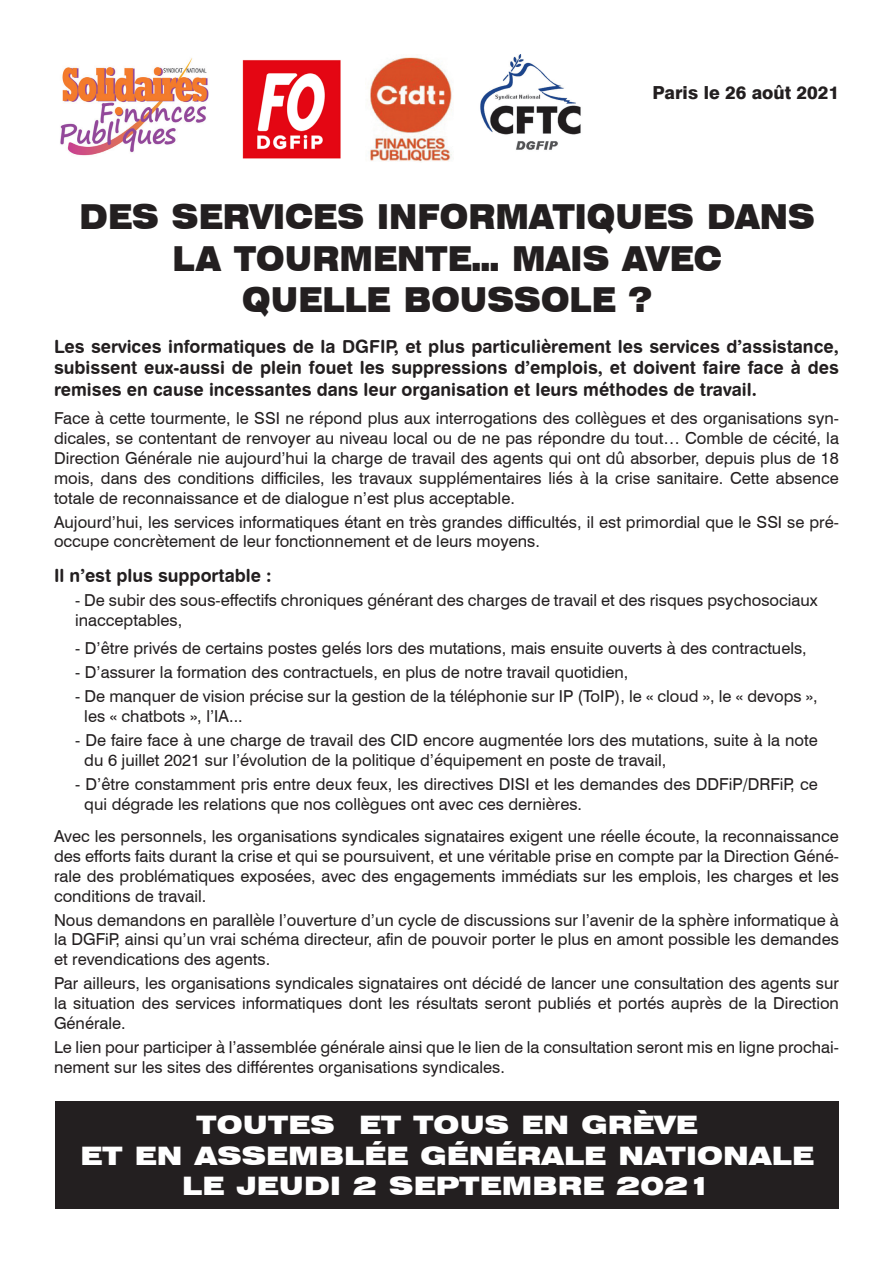
<style>
.page{position:relative;width:893px;height:1263px;background:#fff}
.page>*{position:absolute;margin:0;border:0;box-sizing:border-box;transform-origin:0 0}
.t1{font:900 expanded 34.5px/41.4px "Swiss 721 BT";letter-spacing:.005em;color:#231f20;text-align:center;scale:.79 1}
.t2{font:900 expanded 25.5px/30.6px "Swiss 721 BT";letter-spacing:.01em;color:#fff;text-align:center}
.t3{font:18px/21.6px "Swiss 721 BT Bold Rounded";color:#231f20;text-align:justify}
.t4{font:800 18px "Swiss 721 BT";color:#231f20}
.t5{font:16.5px/19.8px "Swiss 721 BT";color:#231f20}
</style>
<div class="page">
<img style="left:60px;top:58px;width:149px;height:98px">
<img style="left:242px;top:60px;width:99px;height:99px">
<div style="left:55px;top:1101px;width:784px;height:107px;background:#231f20"></div>
<img style="left:370px;top:57px;width:82px;height:105px">
<img style="left:480px;top:54px;width:101px;height:96px">
<p class="t4" style="left:653px;top:82px;width:188px">Paris le 26 août 2021</p>
<p class="t1" style="left:80px;top:196px;width:932px">DES SERVICES INFORMATIQUES DANS<br>LA TOURMENTE… MAIS AVEC<br>QUELLE BOUSSOLE ?</p>
<p class="t3" style="left:54px;top:335px;width:786px">Les services informatiques de la DGFIP, et plus particulièrement les services d’assistance, subissent eux-aussi de plein fouet les suppressions d’emplois, et doivent faire face à des remises en cause incessantes dans leur organisation et leurs méthodes de travail.</p>
<p class="t5" style="left:54px;top:408px;width:786px;text-align:justify">Face à cette tourmente, le SSI ne répond plus aux interrogations des collègues et des organisations syn&shy;dicales, se contentant de renvoyer au niveau local ou de ne pas répondre du tout… Comble de cécité, la Direction Générale nie aujourd’hui la charge de travail des agents qui ont dû absorber, depuis plus de 18 mois, dans des conditions difficiles, les travaux supplémentaires liés à la crise sanitaire. Cette absence totale de reconnaissance et de dialogue n’est plus acceptable.</p>
<p class="t5" style="left:54px;top:512px;width:786px">Aujourd’hui, les services informatiques étant en très grandes difficultés, il est primordial que le SSI se pré&shy;occupe concrètement de leur fonctionnement et de leurs moyens.</p>
<p class="t3" style="left:54px;top:564px;width:219px">Il n’est plus supportable :</p>
<p class="t5" style="left:75px;top:590px;width:744px">- De subir des sous-effectifs chroniques générant des charges de travail et des risques psychosociaux inacceptables,</p>
<p class="t5" style="left:75px;top:638px;width:733px">- D’être privés de certains postes gelés lors des mutations, mais ensuite ouverts à des contractuels,</p>
<p class="t5" style="left:75px;top:662px;width:555px">- D’assurer la formation des contractuels, en plus de notre travail quotidien,</p>
<p class="t5" style="left:84px;top:686px;width:735px;text-indent:-9px">- De manquer de vision précise sur la gestion de la téléphonie sur IP (ToIP), le « cloud », le « devops », les « chatbots », l’IA...</p>
<p class="t5" style="left:84px;top:730px;width:735px;text-indent:-9px">- De faire face à une charge de travail des CID encore augmentée lors des mutations, suite à la note du 6 juillet 2021 sur l’évolution de la politique d’équipement en poste de travail,</p>
<p class="t5" style="left:84px;top:774px;width:735px;text-indent:-9px">- D’être constamment pris entre deux feux, les directives DISI et les demandes des DDFiP/DRFiP, ce qui dégrade les relations que nos collègues ont avec ces dernières.</p>
<p class="t5" style="left:54px;top:826px;width:786px;text-align:justify">Avec les personnels, les organisations syndicales signataires exigent une réelle écoute, la reconnaissance des efforts faits durant la crise et qui se poursuivent, et une véritable prise en compte par la Direction Géné&shy;rale des problématiques exposées, avec des engagements immédiats sur les emplois, les charges et les conditions de travail.</p>
<p class="t5" style="left:54px;top:910px;width:786px;text-align:justify">Nous demandons en parallèle l’ouverture d’un cycle de discussions sur l’avenir de la sphère informatique à la DGFiP, ainsi qu’un vrai schéma directeur, afin de pouvoir porter le plus en amont possible les demandes et revendications des agents.</p>
<p class="t5" style="left:54px;top:973px;width:786px;text-align:justify">Par ailleurs, les organisations syndicales signataires ont décidé de lancer une consultation des agents sur la situation des services informatiques dont les résultats seront publiés et portés auprès de la Direction Générale.</p>
<p class="t5" style="left:54px;top:1037px;width:786px">Le lien pour participer à l’assemblée générale ainsi que le lien de la consultation seront mis en ligne prochai&shy;nement sur les sites des différentes organisations syndicales.</p>
<p class="t2" style="left:80px;top:1109px;width:735px">TOUTES ET TOUS EN GRÈVE<br>ET EN ASSEMBLÉE GÉNÉRALE NATIONALE<br>LE JEUDI 2 SEPTEMBRE 2021</p>
</div>
